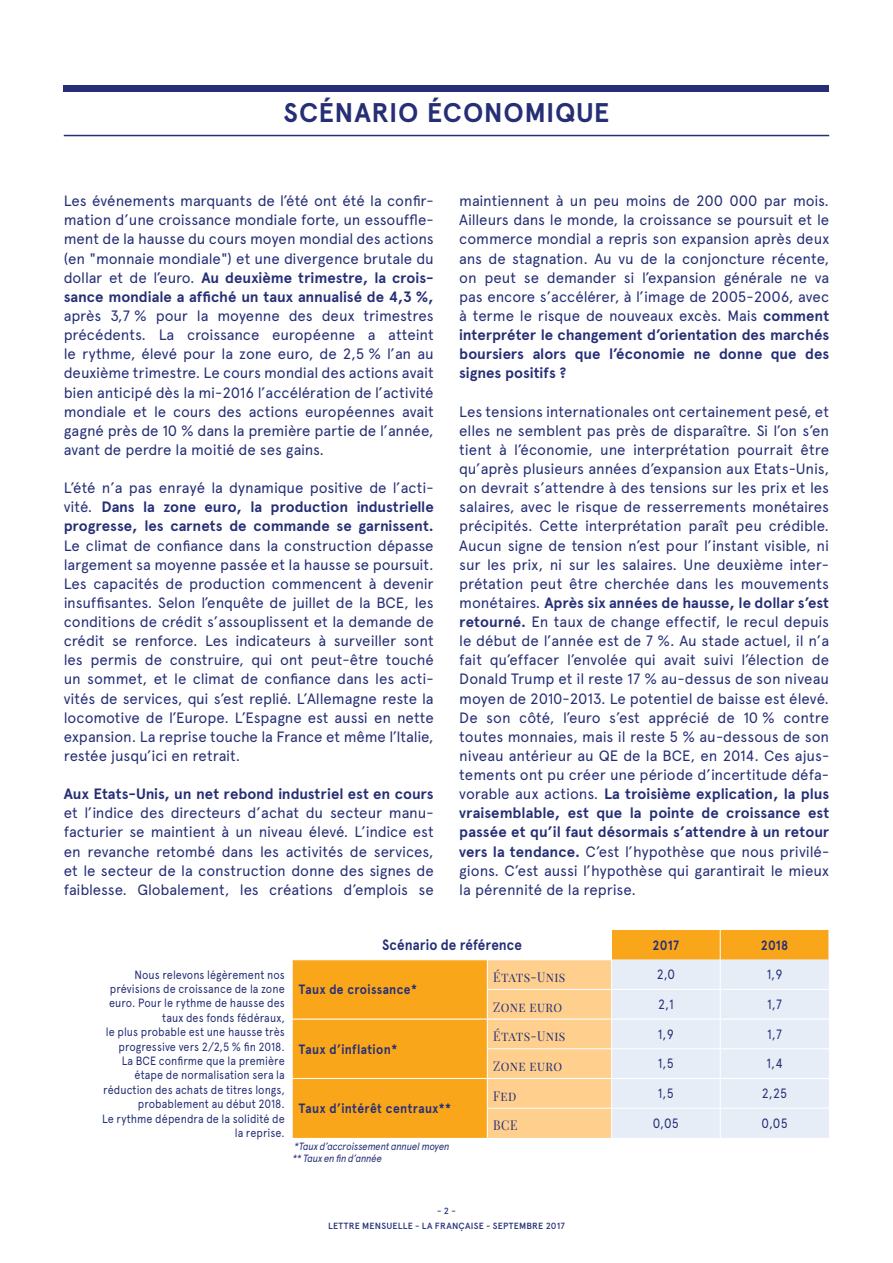
<style>
.page{position:relative;width:893px;height:1263px;background:#fff}
.page>*{position:absolute;margin:0;border:0;box-sizing:border-box;transform-origin:0 0}
.t1{font:700 27px "Apercu";letter-spacing:.025em;color:#262f76}
.t2{font:15px/19.2px "Apercu";letter-spacing:-.01em;color:#262f76;text-align:justify}
.t3{font:700 15px/19px "Apercu";color:#262f76;text-align:justify}
.t4{font:700 15px "Apercu";color:#262f76;scale:.9 1}
.t5{font:700 13.5px "Apercu";letter-spacing:.03em;color:#262f76;scale:.9 1}
.t6{font:13.5px "Playfair Display";letter-spacing:.03em;color:#262f76;scale:.9 1}
.t7{font:13.5px "Apercu";color:#262f76;scale:.9 1}
.t8{font:12px/14.4px "Apercu";letter-spacing:.005em;color:#262f76;text-align:right;scale:.9 1}
.t9{font:italic 10.5px/12.6px "Apercu";letter-spacing:-.02em;color:#262f76;scale:.9 1}
.t10{font:500 9px/15px "Apercu";letter-spacing:.025em;color:#262f76;text-align:center}
.s1{font-weight:700}
.s2{font-weight:400}
</style>
<div class="page">
<div style="left:64px;top:85px;width:765px;height:6px;background:#262f76"></div>
<hr style="left:64px;top:135px;width:765px;height:1px;background:#262f76">
<svg style="left:293px;top:930px;width:536px;height:208px;fill:#faa61a"></svg>
<hr style="left:611px;top:930px;width:1px;height:30px;background:#fff">
<hr style="left:720px;top:930px;width:1px;height:30px;background:#fff">
<hr style="left:293px;top:959px;width:194px;height:1px;background:#fff">
<hr style="left:487px;top:959px;width:124px;height:1px;background:#fff">
<hr style="left:293px;top:1018px;width:194px;height:2px;background:#fff">
<hr style="left:293px;top:1078px;width:194px;height:1px;background:#fff">
<svg style="left:487px;top:960px;width:342px;height:178px;background:#efe2d1"></svg>
<hr style="left:611px;top:1108px;width:1px;height:30px;background:#fff">
<hr style="left:720px;top:1108px;width:1px;height:30px;background:#fff">
<hr style="left:611px;top:1048px;width:109px;height:1px;background:#fff">
<hr style="left:720px;top:1048px;width:109px;height:1px;background:#fff">
<hr style="left:611px;top:989px;width:109px;height:1px;background:#fff">
<hr style="left:720px;top:989px;width:109px;height:1px;background:#fff">
<hr style="left:611px;top:1018px;width:109px;height:2px;background:#fff">
<hr style="left:720px;top:1018px;width:109px;height:2px;background:#fff">
<hr style="left:611px;top:1078px;width:109px;height:1px;background:#fff">
<hr style="left:720px;top:1078px;width:109px;height:1px;background:#fff">
<h1 class="t1" style="left:284px;top:96px;width:327px">SCÉNARIO ÉCONOMIQUE</h1>
<p class="t2" style="left:64px;top:191px;width:371px">Les événements marquants de l’été ont été la confir&shy;mation d’une croissance mondiale forte, un essouffle&shy;ment de la hausse du cours moyen mondial des actions (en "monnaie mondiale") et une divergence brutale du dollar et de l’euro. <span class="s1">Au deuxième trimestre, la crois&shy;sance mondiale a affiché un taux annualisé de 4,3 %,</span></p>
<p class="t2" style="left:64px;top:306px;width:371px">après 3,7 % pour la moyenne des deux trimestres précédents. La croissance européenne a atteint le rythme, élevé pour la zone euro, de 2,5 % l’an au deuxième trimestre. Le cours mondial des actions avait bien anticipé dès la mi-2016 l’accélération de l’activité mondiale et le cours des actions européennes avait gagné près de 10 % dans la première partie de l’année, avant de perdre la moitié de ses gains.</p>
<p class="t3" style="left:64px;top:478px;width:371px"><span class="s2">L’été n’a pas enrayé la dynamique positive de l’acti&shy;vité.</span> Dans la zone euro, la production industrielle progresse, les carnets de commande se garnissent.</p>
<p class="t2" style="left:64px;top:536px;width:371px">Le climat de confiance dans la construction dépasse largement sa moyenne passée et la hausse se poursuit.<br>Les capacités de production commencent à devenir insuffisantes. Selon l’enquête de juillet de la BCE, les conditions de crédit s’assouplissent et la demande de crédit se renforce. Les indicateurs à surveiller sont les permis de construire, qui ont peut-être touché un sommet, et le climat de confiance dans les acti&shy;vités de services, qui s’est replié. L’Allemagne reste la locomotive de l’Europe. L’Espagne est aussi en nette expansion. La reprise touche la France et même l’Italie, restée jusqu’ici en retrait.</p>
<p class="t3" style="left:64px;top:784px;width:371px">Aux Etats-Unis, un net rebond industriel est en cours</p>
<p class="t2" style="left:64px;top:803px;width:371px">et l’indice des directeurs d’achat du secteur manu&shy;facturier se maintient à un niveau élevé. L’indice est en revanche retombé dans les activités de services, et le secteur de la construction donne des signes de faiblesse. Globalement, les créations d’emplois se</p>
<p class="t2" style="left:459px;top:191px;width:371px">maintiennent à un peu moins de 200 000 par mois.<br>Ailleurs dans le monde, la croissance se poursuit et le commerce mondial a repris son expansion après deux ans de stagnation. Au vu de la conjoncture récente, on peut se demander si l’expansion générale ne va pas encore s’accélérer, à l’image de 2005-2006, avec à terme le risque de nouveaux excès. Mais <span class="s1">comment interpréter le changement d’orientation des marchés boursiers alors que l’économie ne donne que des signes positifs ?</span></p>
<p class="t2" style="left:459px;top:402px;width:371px">Les tensions internationales ont certainement pesé, et elles ne semblent pas près de disparaître. Si l’on s’en tient à l’économie, une interprétation pourrait être qu’après plusieurs années d’expansion aux Etats-Unis, on devrait s’attendre à des tensions sur les prix et les salaires, avec le risque de resserrements monétaires précipités. Cette interprétation paraît peu crédible.<br>Aucun signe de tension n’est pour l’instant visible, ni sur les prix, ni sur les salaires. Une deuxième inter&shy;prétation peut être cherchée dans les mouvements monétaires. <span class="s1">Après six années de hausse, le dollar s’est retourné.</span> En taux de change effectif, le recul depuis le début de l’année est de 7 %. Au stade actuel, il n’a fait qu’effacer l’envolée qui avait suivi l’élection de Donald Trump et il reste 17 % au-dessus de son niveau moyen de 2010-2013. Le potentiel de baisse est élevé.<br>De son côté, l’euro s’est apprécié de 10 % contre toutes monnaies, mais il reste 5 % au-dessous de son niveau antérieur au QE de la BCE, en 2014. Ces ajus&shy;tements ont pu créer une période d’incertitude défa&shy;vorable aux actions. <span class="s1">La troisième explication, la plus vraisemblable, est que la pointe de croissance est passée et qu’il faut désormais s’attendre à un retour vers la tendance.</span> C’est l’hypothèse que nous privilé&shy;gions. C’est aussi l’hypothèse qui garantirait le mieux la pérennité de la reprise.</p>
<p class="t8" style="left:102px;top:967px;width:205px">Nous relevons légèrement nos prévisions de croissance de la zone euro. Pour le rythme de hausse des taux des fonds fédéraux,<br>le plus probable est une hausse très progressive vers 2/2,5 % fin 2018.<br>La BCE confirme que la première étape de normalisation sera la réduction des achats de titres longs, probablement au début 2018.<br>Le rythme dépendra de la solidité de la reprise.</p>
<p class="t4" style="left:382px;top:936px;width:157px">Scénario de référence</p>
<p class="t5" style="left:653px;top:937px;width:31px">2017</p>
<p class="t5" style="left:761px;top:937px;width:32px">2018</p>
<p class="t5" style="left:299px;top:981px;width:133px">Taux de croissance*</p>
<p class="t6" style="left:493px;top:968px;width:82px">États-Unis</p>
<p class="t7" style="left:657px;top:966px;width:22px">2,0</p>
<p class="t7" style="left:767px;top:966px;width:19px">1,9</p>
<p class="t6" style="left:493px;top:998px;width:78px">Zone euro</p>
<p class="t7" style="left:658px;top:996px;width:19px">2,1</p>
<p class="t7" style="left:767px;top:996px;width:18px">1,7</p>
<p class="t5" style="left:299px;top:1041px;width:111px">Taux d’inflation*</p>
<p class="t5" style="left:299px;top:1100px;width:171px">Taux d’intérêt centraux**</p>
<p class="t9" style="left:293px;top:1139px;width:176px">*Taux d’accroissement annuel moyen ** Taux en fin d’année</p>
<p class="t6" style="left:493px;top:1028px;width:82px">États-Unis</p>
<p class="t7" style="left:658px;top:1026px;width:19px">1,9</p>
<p class="t7" style="left:767px;top:1026px;width:18px">1,7</p>
<p class="t6" style="left:493px;top:1057px;width:78px">Zone euro</p>
<p class="t7" style="left:658px;top:1055px;width:19px">1,5</p>
<p class="t7" style="left:767px;top:1055px;width:19px">1,4</p>
<p class="t6" style="left:493px;top:1087px;width:27px">Fed</p>
<p class="t7" style="left:658px;top:1085px;width:19px">1,5</p>
<p class="t7" style="left:762px;top:1085px;width:30px">2,25</p>
<p class="t6" style="left:493px;top:1117px;width:28px">BCE</p>
<p class="t7" style="left:653px;top:1115px;width:31px">0,05</p>
<p class="t7" style="left:761px;top:1115px;width:31px">0,05</p>
<p class="t10" style="left:328px;top:1203px;width:238px">- 2 -<br>LETTRE MENSUELLE - LA FRANÇAISE - SEPTEMBRE 2017</p>
</div>
